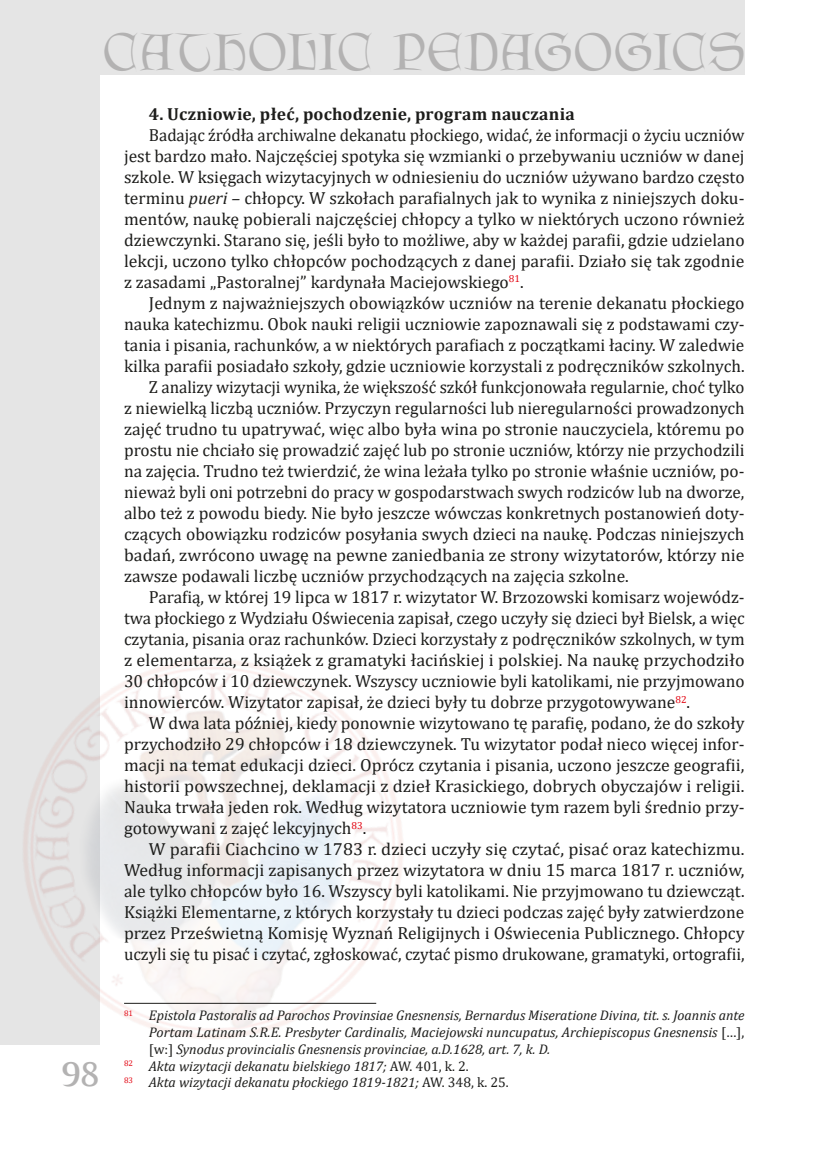
<style>
.page{position:relative;width:819px;height:1166px;background:#fff}
.page>*{position:absolute;margin:0;border:0;box-sizing:border-box;transform-origin:0 0}
.t1{font:46.55px "Lettergical";letter-spacing:.045em;color:#b3b2b2}
.t2{font:36.75px "Amerigo Md EU";color:#b3b2b2}
.t3{font:17.5px "Cambria";color:#1d1d1b}
.t4{font:17.5px/21px "Cambria";color:#1d1d1b;text-align:justify;scale:.96 1}
.t5{font:700 17.5px "Cambria";letter-spacing:.015em;color:#1d1d1b}
.t6{font:italic 14px "Cambria";color:#1d1d1b}
.s1{font-style:italic}
.s2{font-style:normal}
</style>
<div class="page">
<div style="left:0;top:0;width:99px;height:1044px;background:#e5e5e5"></div>
<div style="left:0;top:0;width:744px;height:74px;background:#e5e5e5"></div>
<img style="left:0;top:608px;width:403px;height:437px">
<hr style="left:124px;top:1003px;width:252px;height:1px;background:#1d1d1b">
<h1 class="t1" style="left:103px;top:24px;width:642px">CATHOLIC PEDAGOGICS</h1>
<h2 class="t2" style="left:62px;top:1052px;width:39px">98</h2>
<p class="t5" style="left:149px;top:102px;width:427px">4. Uczniowie, płeć, pochodzenie, program nauczania</p>
<p class="t4" style="left:124px;top:125px;width:648px;text-indent:25px">Badając źródła archiwalne dekanatu płockiego, widać, że informacji o życiu uczniów jest bardzo mało. Najczęściej spotyka się wzmianki o przebywaniu uczniów w danej szkole. W księgach wizytacyjnych w odniesieniu do uczniów używano bardzo często terminu <span class="s1">pueri –</span> chłopcy. W szkołach parafialnych jak to wynika z niniejszych doku&shy;mentów, naukę pobierali najczęściej chłopcy a tylko w niektórych uczono również dziewczynki. Starano się, jeśli było to możliwe, aby w każdej parafii, gdzie udzielano lekcji, uczono tylko chłopców pochodzących z danej parafii. Działo się tak zgodnie z zasadami „Pastoralnej” kardynała Maciejowskiego<sup>81</sup>.</p>
<p class="t3" style="left:149px;top:293px;width:597px">Jednym z najważniejszych obowiązków uczniów na terenie dekanatu płockiego</p>
<p class="t3" style="left:124px;top:314px;width:622px">nauka katechizmu. Obok nauki religii uczniowie zapoznawali się z podstawami czy-</p>
<p class="t3" style="left:124px;top:335px;width:621px">tania i pisania, rachunków, a w niektórych parafiach z początkami łaciny. W zaledwie</p>
<p class="t3" style="left:124px;top:356px;width:622px">kilka parafii posiadało szkoły, gdzie uczniowie korzystali z podręczników szkolnych.</p>
<p class="t3" style="left:149px;top:377px;width:597px">Z analizy wizytacji wynika, że większość szkół funkcjonowała regularnie, choć tylko</p>
<p class="t3" style="left:124px;top:398px;width:622px">z niewielką liczbą uczniów. Przyczyn regularności lub nieregularności prowadzonych</p>
<p class="t3" style="left:124px;top:419px;width:621px">zajęć trudno tu upatrywać, więc albo była wina po stronie nauczyciela, któremu po</p>
<p class="t3" style="left:124px;top:440px;width:622px">prostu nie chciało się prowadzić zajęć lub po stronie uczniów, którzy nie przychodzili</p>
<p class="t3" style="left:124px;top:461px;width:622px">na zajęcia. Trudno też twierdzić, że wina leżała tylko po stronie właśnie uczniów, po-</p>
<p class="t3" style="left:124px;top:482px;width:622px">nieważ byli oni potrzebni do pracy w gospodarstwach swych rodziców lub na dworze,</p>
<p class="t3" style="left:124px;top:503px;width:622px">albo też z powodu biedy. Nie było jeszcze wówczas konkretnych postanowień doty-</p>
<p class="t3" style="left:124px;top:524px;width:622px">czących obowiązku rodziców posyłania swych dzieci na naukę. Podczas niniejszych</p>
<p class="t3" style="left:124px;top:545px;width:622px">badań, zwrócono uwagę na pewne zaniedbania ze strony wizytatorów, którzy nie</p>
<p class="t3" style="left:124px;top:566px;width:506px">zawsze podawali liczbę uczniów przychodzących na zajęcia szkolne.</p>
<p class="t3" style="left:149px;top:587px;width:597px">Parafią, w której 19 lipca w 1817 r. wizytator W. Brzozowski komisarz wojewódz-</p>
<p class="t3" style="left:124px;top:608px;width:622px">twa płockiego z Wydziału Oświecenia zapisał, czego uczyły się dzieci był Bielsk, a więc</p>
<p class="t3" style="left:124px;top:629px;width:622px">czytania, pisania oraz rachunków. Dzieci korzystały z podręczników szkolnych, w tym</p>
<p class="t3" style="left:124px;top:650px;width:622px">z elementarza, z książek z gramatyki łacińskiej i polskiej. Na naukę przychodziło</p>
<p class="t3" style="left:124px;top:671px;width:622px">30 chłopców i 10 dziewczynek. Wszyscy uczniowie byli katolikami, nie przyjmowano</p>
<p class="t3" style="left:124px;top:692px;width:567px">innowierców. Wizytator zapisał, że dzieci były tu dobrze przygotowywane<sup>82</sup>.</p>
<p class="t3" style="left:149px;top:713px;width:597px">W dwa lata później, kiedy ponownie wizytowano tę parafię, podano, że do szkoły</p>
<p class="t3" style="left:124px;top:734px;width:622px">przychodziło 29 chłopców i 18 dziewczynek. Tu wizytator podał nieco więcej infor-</p>
<p class="t3" style="left:124px;top:755px;width:621px">macji na temat edukacji dzieci. Oprócz czytania i pisania, uczono jeszcze geografii,</p>
<p class="t3" style="left:124px;top:776px;width:622px">historii powszechnej, deklamacji z dzieł Krasickiego, dobrych obyczajów i religii.</p>
<p class="t3" style="left:124px;top:797px;width:622px">Nauka trwała jeden rok. Według wizytatora uczniowie tym razem byli średnio przy-</p>
<p class="t3" style="left:124px;top:818px;width:244px">gotowywani z zajęć lekcyjnych<sup>83</sup>.</p>
<p class="t3" style="left:149px;top:839px;width:597px">W parafii Ciachcino w 1783 r. dzieci uczyły się czytać, pisać oraz katechizmu.</p>
<p class="t3" style="left:124px;top:860px;width:622px">Według informacji zapisanych przez wizytatora w dniu 15 marca 1817 r. uczniów,</p>
<p class="t3" style="left:124px;top:881px;width:622px">ale tylko chłopców było 16. Wszyscy byli katolikami. Nie przyjmowano tu dziewcząt.</p>
<p class="t3" style="left:124px;top:902px;width:621px">Książki Elementarne, z których korzystały tu dzieci podczas zajęć były zatwierdzone</p>
<p class="t3" style="left:124px;top:923px;width:622px">przez Prześwietną Komisję Wyznań Religijnych i Oświecenia Publicznego. Chłopcy</p>
<p class="t3" style="left:124px;top:944px;width:622px">uczyli się tu pisać i czytać, zgłoskować, czytać pismo drukowane, gramatyki, ortografii,</p>
<p class="t6" style="left:124px;top:1005px;width:622px"><sup>81</sup> Epistola Pastoralis ad Parochos Provinsiae Gnesnensis, Bernardus Miseratione Divina, tit. s. Joannis ante</p>
<p class="t6" style="left:149px;top:1022px;width:597px">Portam Latinam S.R.E. Presbyter Cardinalis, Maciejowski nuncupatus, Archiepiscopus Gnesnensis <span class="s2">[…],</span></p>
<p class="t6" style="left:149px;top:1039px;width:403px"><span class="s2">[w:]</span> Synodus provincialis Gnesnensis provinciae, a.D.1628, art. 7, k. D.</p>
<p class="t6" style="left:124px;top:1056px;width:346px"><sup>82</sup> Akta wizytacji dekanatu bielskiego 1817; <span class="s2">AW. 401, k. 2.</span></p>
<p class="t6" style="left:124px;top:1072px;width:386px"><sup>83</sup> Akta wizytacji dekanatu płockiego 1819-1821; <span class="s2">AW. 348, k. 25.</span></p>
</div>
